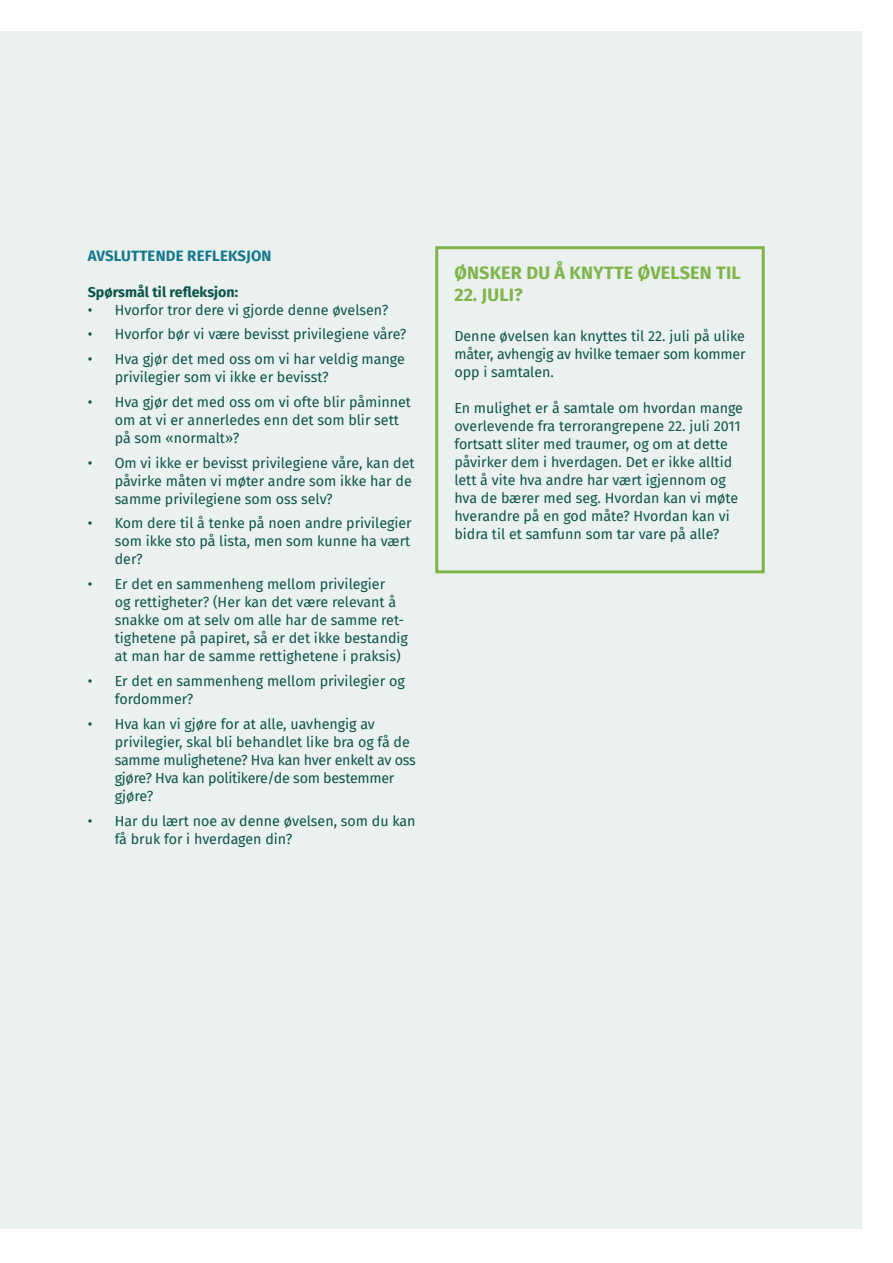
<style>
.page{position:relative;width:893px;height:1263px;background:#fff}
.page>*{position:absolute;margin:0;border:0;box-sizing:border-box;transform-origin:0 0}
.t1{font:700 18px "Fira Sans";letter-spacing:.01em;color:#7fb44b}
.t2{font:700 15px "Fira Sans";letter-spacing:.01em;color:#15788e}
.t3{font:14.25px/18px "Fira Sans";color:#0c5449}
.t4{font:14.25px/18px "Fira Sans";letter-spacing:-.02em;color:#0c5449}
.t5{font:700 14.25px "Fira Sans";color:#0c5449}
</style>
<div class="page">
<div style="left:0;top:31px;width:862px;height:1198px;background:#ebf1ef"></div>
<div style="left:435px;top:246px;width:330px;height:327px;border:3px solid #7fb44b"></div>
<p class="t2" style="left:88px;top:243px;width:185px">AVSLUTTENDE REFLEKSJON</p>
<p class="t5" style="left:88px;top:280px;width:152px">Spørsmål til refleksjon:</p>
<p class="t3" style="left:88px;top:300px;width:302px">• Hvorfor tror dere vi gjorde denne øvelsen?</p>
<p class="t3" style="left:88px;top:325px;width:320px">• Hvorfor bør vi være bevisst privilegiene våre?</p>
<p class="t3" style="left:115px;top:350px;width:292px;text-indent:-27px">• Hva gjør det med oss om vi har veldig mange privilegier som vi ikke er bevisst?</p>
<p class="t3" style="left:115px;top:393px;width:298px;text-indent:-27px">• Hva gjør det med oss om vi ofte blir påminnet om at vi er annerledes enn det som blir sett på som «normalt»?</p>
<p class="t3" style="left:115px;top:453px;width:301px;text-indent:-27px">• Om vi ikke er bevisst privilegiene våre, kan det påvirke måten vi møter andre som ikke har de samme privilegiene som oss selv?</p>
<p class="t3" style="left:115px;top:514px;width:299px;text-align:justify;text-indent:-27px">• Kom dere til å tenke på noen andre privilegier som ikke sto på lista, men som kunne ha vært der?</p>
<p class="t3" style="left:115px;top:575px;width:295px;text-indent:-27px">• Er det en sammenheng mellom privilegier<br>og rettigheter? (Her kan det være relevant å snakke om at selv om alle har de samme ret&shy;tighetene på papiret, så er det ikke bestandig at man har de samme rettighetene i praksis)</p>
<p class="t3" style="left:115px;top:672px;width:291px;text-indent:-27px">• Er det en sammenheng mellom privilegier og fordommer?</p>
<p class="t4" style="left:115px;top:714px;width:302px;text-indent:-27px">• Hva kan vi gjøre for at alle, uavhengig av privilegier, skal bli behandlet like bra og få de samme mulighetene? Hva kan hver enkelt av oss gjøre? Hva kan politikere/de som bestemmer gjøre?</p>
<p class="t3" style="left:115px;top:811px;width:302px;text-indent:-27px">• Har du lært noe av denne øvelsen, som du kan få bruk for i hverdagen din?</p>
<p class="t1" style="left:454px;top:257px;width:288px">ØNSKER DU Å KNYTTE ØVELSEN TIL</p>
<p class="t1" style="left:454px;top:280px;width:70px">22. JULI?</p>
<p class="t3" style="left:454px;top:327px;width:293px;text-align:justify">Denne øvelsen kan knyttes til 22. juli på ulike måter, avhengig av hvilke temaer som kommer opp i samtalen.</p>
<p class="t3" style="left:454px;top:399px;width:290px">En mulighet er å samtale om hvordan mange overlevende fra terrorangrepene 22. juli 2011 fortsatt sliter med traumer, og om at dette påvirker dem i hverdagen. Det er ikke alltid lett å vite hva andre har vært igjennom og hva de bærer med seg. Hvordan kan vi møte hverandre på en god måte? Hvordan kan vi bidra til et samfunn som tar vare på alle?</p>
</div>
